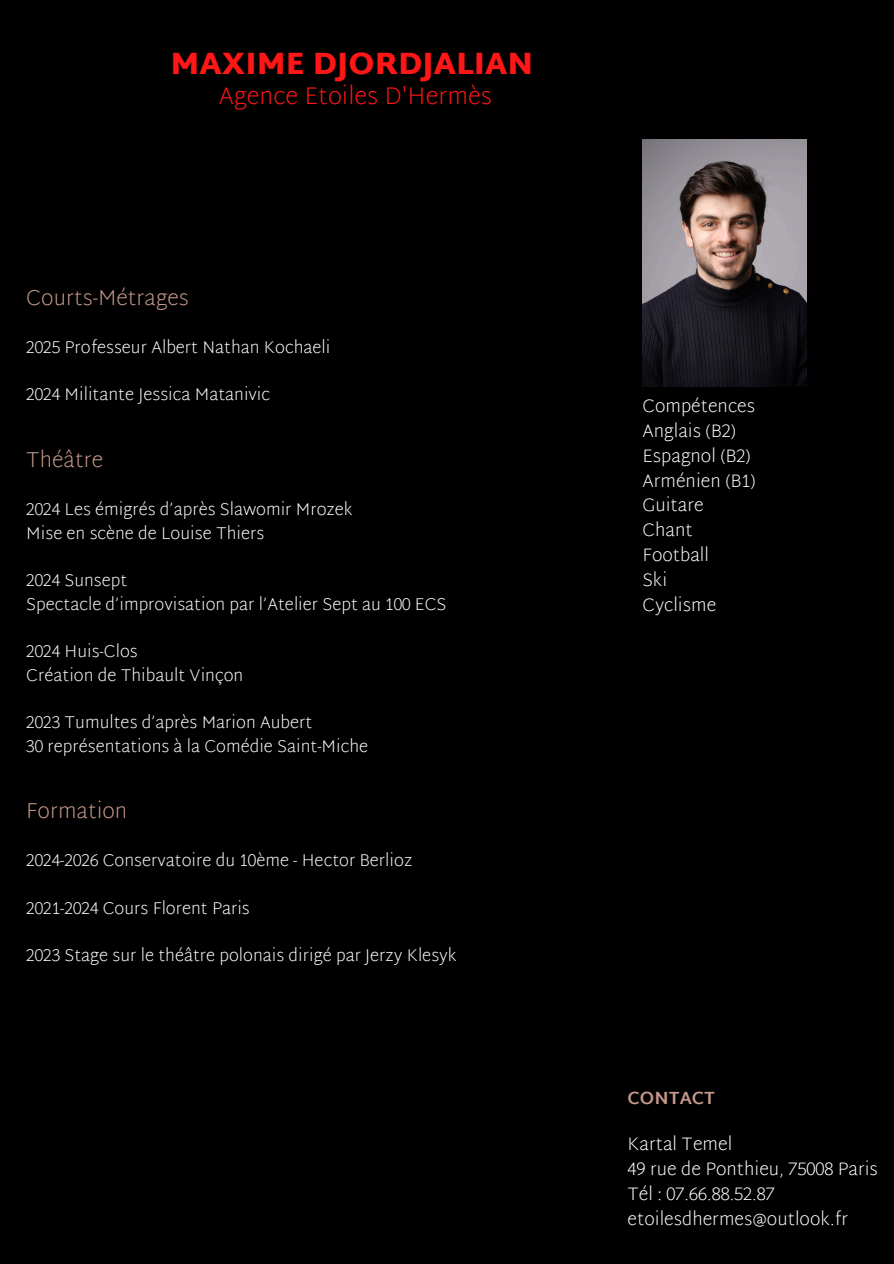
<style>
.page{position:relative;width:894px;height:1264px;background:#fff}
.page>*{position:absolute;margin:0;border:0;box-sizing:border-box;transform-origin:0 0}
.t1{font:900 31.5px "Martel Sans";color:#ff1616}
.t2{font:200 24px "Martel Sans";color:#ff1616}
.t3{font:200 21.45px "Martel Sans";color:#c7998c}
.t4{font:200 18px "Martel Sans";color:#fff}
.t5{font:700 18px "Martel Sans";color:#c7998c}
.t6{font:200 16.95px/23.7px "Martel Sans";color:#fff}
</style>
<div class="page">
<div style="left:0;top:0;width:893px;height:1263px;background:#000"></div>
<img style="left:642px;top:139px;width:164px;height:247px">
<h1 class="t1" style="left:170px;top:44px;width:364px">MAXIME DJORDJALIAN</h1>
<h2 class="t2" style="left:219px;top:82px;width:274px">Agence Etoiles D'Hermès</h2>
<p class="t3" style="left:26px;top:284px;width:164px">Courts-Métrages</p>
<p class="t6" style="left:26px;top:335px;width:305px">2025 Professeur Albert Nathan Kochaeli</p>
<p class="t6" style="left:26px;top:382px;width:245px">2024 Militante Jessica Matanivic</p>
<p class="t3" style="left:26px;top:446px;width:78px">Théâtre</p>
<p class="t6" style="left:26px;top:497px;width:328px">2024 Les émigrés d’après Slawomir Mrozek<br>Mise en scène de Louise Thiers</p>
<p class="t6" style="left:26px;top:568px;width:421px">2024 Sunsept<br>Spectacle d’improvisation par l’Atelier Sept au 100 ECS</p>
<p class="t6" style="left:26px;top:639px;width:218px">2024 Huis-Clos<br>Création de Thibault Vinçon</p>
<p class="t6" style="left:26px;top:710px;width:343px">2023 Tumultes d’après Marion Aubert<br>30 représentations à la Comédie Saint-Miche</p>
<p class="t3" style="left:26px;top:798px;width:102px">Formation</p>
<p class="t6" style="left:26px;top:848px;width:387px">2024-2026 Conservatoire du 10ème - Hector Berlioz</p>
<p class="t6" style="left:26px;top:896px;width:225px">2021-2024 Cours Florent Paris</p>
<p class="t6" style="left:26px;top:943px;width:432px">2023 Stage sur le théâtre polonais dirigé par Jerzy Klesyk</p>
<p class="t4" style="left:642px;top:395px;width:114px">Compétences</p>
<p class="t4" style="left:642px;top:420px;width:95px">Anglais (B2)</p>
<p class="t4" style="left:642px;top:445px;width:110px">Espagnol (B2)</p>
<p class="t4" style="left:642px;top:470px;width:115px">Arménien (B1)</p>
<p class="t4" style="left:642px;top:494px;width:63px">Guitare</p>
<h4 class="t4" style="left:642px;top:519px;width:52px">Chant</h4>
<p class="t4" style="left:642px;top:544px;width:68px">Football</p>
<p class="t4" style="left:642px;top:569px;width:26px">Ski</p>
<p class="t4" style="left:642px;top:594px;width:75px">Cyclisme</p>
<p class="t5" style="left:627px;top:1087px;width:89px">CONTACT</p>
<p class="t4" style="left:627px;top:1133px;width:106px">Kartal Temel</p>
<p class="t4" style="left:627px;top:1158px;width:252px">49 rue de Ponthieu, 75008 Paris</p>
<p class="t4" style="left:627px;top:1183px;width:149px">Tél : 07.66.88.52.87</p>
<p class="t4" style="left:627px;top:1207px;width:222px">etoilesdhermes@outlook.fr</p>
</div>
